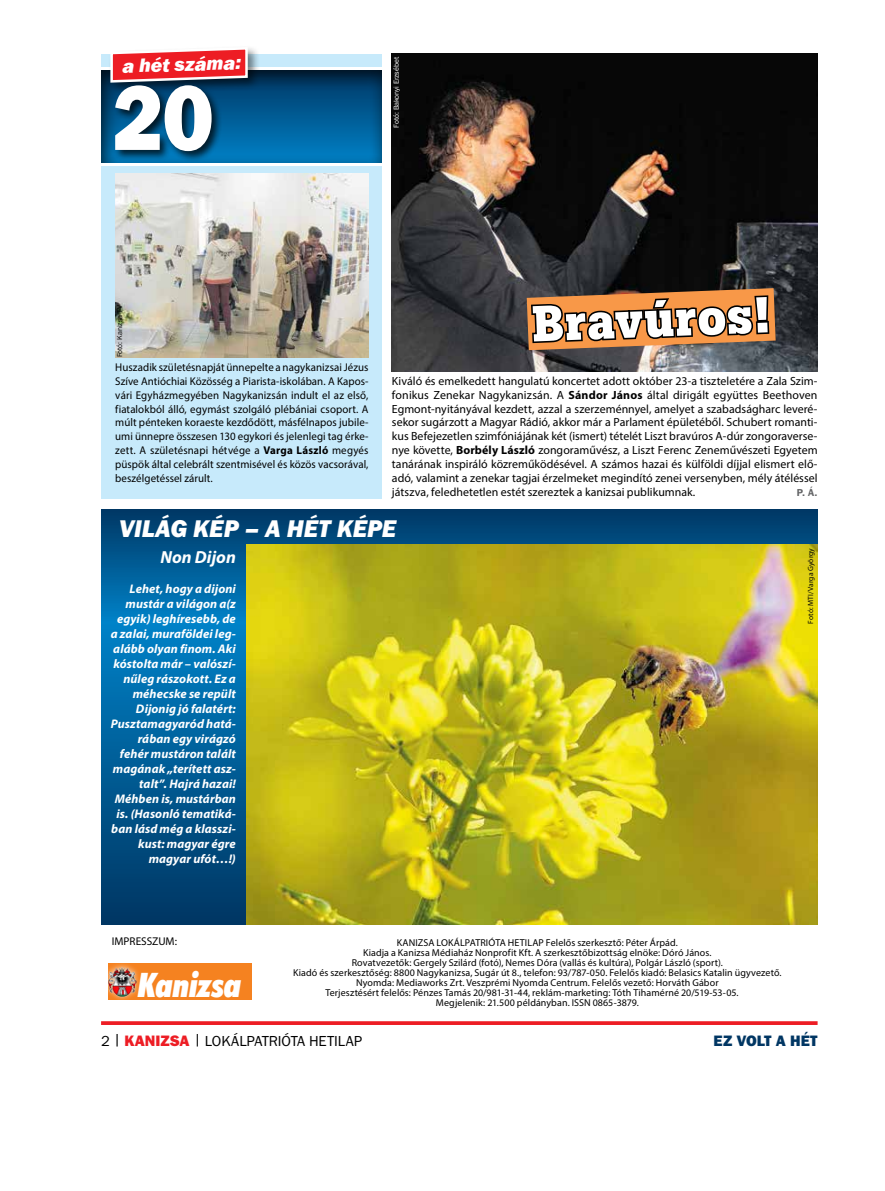
<style>
.page{position:relative;width:885px;height:1191px;background:#fff}
.page>*{position:absolute;margin:0;border:0;box-sizing:border-box;transform-origin:0 0}
.t1{font:91.25px "Franklin Gothic Hv PFL";color:#fff;scale:.93 1}
.t2{font:700 50px "Boton PFL";color:#fff}
.t3{font:italic 900 condensed 33.62px "Futura Ex Bk Con HU Extra";letter-spacing:-.01em;color:#fff}
.t4{font:italic 25px "Franklin Gothic Hv PFL";color:#fff}
.t5{font:italic 20px "Franklin Gothic Hv PFL";color:#fff}
.t6{font:italic 700 17.5px "Myriad Pro";color:#fff}
.t7{font:15px "Franklin Gothic PFL";letter-spacing:-.01em;color:#000}
.t8{font:15px "Franklin Gothic Hv PFL";letter-spacing:.005em;color:#003663}
.t9{font:italic 700 12.5px/15px "Myriad Pro";letter-spacing:.005em;color:#fff;text-align:right}
.t10{font:11.88px/13.9px "Myriad Pro";letter-spacing:.005em;color:#000;text-align:justify}
.t11{font:11.25px/13.9px "Myriad Pro";letter-spacing:.005em;color:#000;text-align:justify}
.t12{font:10px "Myriad Pro";letter-spacing:.01em;color:#000}
.t13{font:700 10px "Franklin Gothic PFL";color:#636466}
.t14{font:7.5px "Myriad Pro";letter-spacing:.015em;color:#000}
.t15{font:7.5px "Franklin Gothic PFL";color:#fff}
.t16{font:7.5px "Franklin Gothic PFL";color:#000}
.s1{font-weight:700}
.s2{font-family:"Franklin Gothic Hv PFL";color:#ed1d24}
</style>
<div class="page">
<svg style="left:101px;top:1021px;width:716px;height:4px;background:#ee2a31"></svg>
<div style="left:101px;top:54px;width:280px;height:13px;background:#c7eafb"></div>
<div style="left:101px;top:166px;width:280px;height:333px;background:#c7eafb"></div>
<div style="left:90px;top:60px;width:302px;height:103px;background:#000;opacity:.75"></div>
<div style="left:108px;top:45px;width:152px;height:50px;background:#000;opacity:.48"></div>
<svg style="left:109px;top:46px;width:140px;height:38px"></svg>
<img style="left:115px;top:173px;width:253px;height:184px">
<img style="left:392px;top:53px;width:425px;height:318px">
<svg style="left:101px;top:509px;width:716px;height:415px;background:#00558c"></svg>
<img style="left:246px;top:544px;width:571px;height:380px">
<div style="left:108px;top:962px;width:144px;height:37px;background:#f58220"></div>
<div style="left:108px;top:962px;width:33px;height:37px;background:#fff;opacity:.75"></div>
<img style="left:108px;top:966px;width:28px;height:31px">
<div style="left:113px;top:84px;width:110px;height:78px;background:#000;opacity:.75"></div>
<svg style="left:526px;top:288px;width:249px;height:62px;background:#9c6435"></svg>
<p class="t5" style="left:122px;top:55px;width:120px;rotate:-2deg">a hét száma:</p>
<p class="t1" style="left:112px;top:59px;width:112px">20</p>
<p class="t15" style="left:392px;top:128px;width:72px;rotate:-90deg">Fotó: Bakonyi Erzsébet</p>
<p class="t16" style="left:115px;top:357px;width:53px;rotate:-90deg">Fotó: Kanizsa TV</p>
<p class="t11" style="left:115px;top:360px;width:255px">Huszadik születésnapját ünnepelte a nagykanizsai Jézus Szíve Antióchiai Közösség a Piarista-iskolában. A Kapos&shy;vári Egyházmegyében Nagykanizsán indult el az első, fiatalokból álló, egymást szolgáló plébániai csoport. A múlt pénteken koraeste kezdődött, másfélnapos jubile&shy;umi ünnepre összesen 130 egykori és jelenlegi tag érke&shy;zett. A születésnapi hétvége a <span class="s1">Varga László</span> megyés püspök által celebrált szentmisével és közös vacsorával, beszélgetéssel zárult.</p>
<p class="t2" style="left:531px;top:294px;width:239px;rotate:-2deg">Bravúros!</p>
<p class="t10" style="left:392px;top:374px;width:427px">Kiváló és emelkedett hangulatú koncertet adott október 23-a tiszteletére a Zala Szim&shy;fonikus Zenekar Nagykanizsán. A <span class="s1">Sándor János</span> által dirigált együttes Beethoven Egmont-nyitányával kezdett, azzal a szerzeménnyel, amelyet a szabadságharc leveré&shy;sekor sugárzott a Magyar Rádió, akkor már a Parlament épületéből. Schubert romanti&shy;kus Befejezetlen szimfóniájának két (ismert) tételét Liszt bravúros A-dúr zongoraverse&shy;nye követte, <span class="s1">Borbély László</span> zongoraművész, a Liszt Ferenc Zeneművészeti Egyetem tanárának inspiráló közreműködésével. A számos hazai és külföldi díjjal elismert elő&shy;adó, valamint a zenekar tagjai érzelmeket megindító zenei versenyben, mély átéléssel játszva, feledhetetlen estét szereztek a kanizsai publikumnak.</p>
<p class="t13" style="left:796px;top:486px;width:22px">P. Á.</p>
<p class="t4" style="left:119px;top:514px;width:279px">VILÁG KÉP – A HÉT KÉPE</p>
<p class="t6" style="left:160px;top:546px;width:77px">Non Dijon</p>
<p class="t9" style="left:111px;top:581px;width:126px">Lehet, hogy a dijoni mustár a világon a(z egyik) leghíresebb, de a zalai, muraföldei leg&shy;alább olyan finom. Aki kóstolta már – valószí&shy;nűleg rászokott. Ez a méhecske se repült<br>Dijonig jó falatért:<br>Pusztamagyaród hatá&shy;rában egy virágzó fehér mustáron talált magának „terített asz&shy;talt”. Hajrá hazai!<br>Méhben is, mustárban is. (Hasonló tematiká&shy;ban lásd még a klasszi&shy;kust: magyar égre magyar ufót…!)</p>
<p class="t14" style="left:805px;top:624px;width:77px;rotate:-90deg">Fotó: MTI/Varga György</p>
<p class="t11" style="left:112px;top:934px;width:67px">IMPRESSZUM:</p>
<p class="t12" style="left:396px;top:936px;width:283px">KANIZSA LOKÁLPATRIÓTA HETILAP Felelős szerkesztő: Péter Árpád.</p>
<p class="t12" style="left:363px;top:946px;width:350px">Kiadja a Kanizsa Médiaház Nonprofit Kft. A szerkesztőbizottság elnöke: Dóró János.</p>
<p class="t12" style="left:351px;top:956px;width:372px">Rovatvezetők: Gergely Szilárd (fotó), Nemes Dóra (vallás és kultúra), Polgár László (sport).</p>
<p class="t12" style="left:293px;top:966px;width:489px">Kiadó és szerkesztőség: 8800 Nagykanizsa, Sugár út 8., telefon: 93/787-050. Felelős kiadó: Belasics Katalin ügyvezető.</p>
<p class="t12" style="left:356px;top:976px;width:364px">Nyomda: Mediaworks Zrt. Veszprémi Nyomda Centrum. Felelős vezető: Horváth Gábor</p>
<p class="t12" style="left:325px;top:986px;width:414px">Terjesztésért felelős: Pénzes Tamás 20/981-31-44, reklám-marketing: Tóth Tihamérné 20/519-53-05.</p>
<p class="t12" style="left:435px;top:996px;width:204px">Megjelenik: 21.500 példányban. ISSN 0865-3879.</p>
<p class="t3" style="left:138px;top:965px;width:105px">Kanizsa</p>
<p class="t7" style="left:101px;top:1032px;width:262px">2 | <span class="s2">KANIZSA</span> | LOKÁLPATRIÓTA HETILAP</p>
<p class="t8" style="left:713px;top:1030px;width:105px">EZ VOLT A HÉT</p>
</div>
